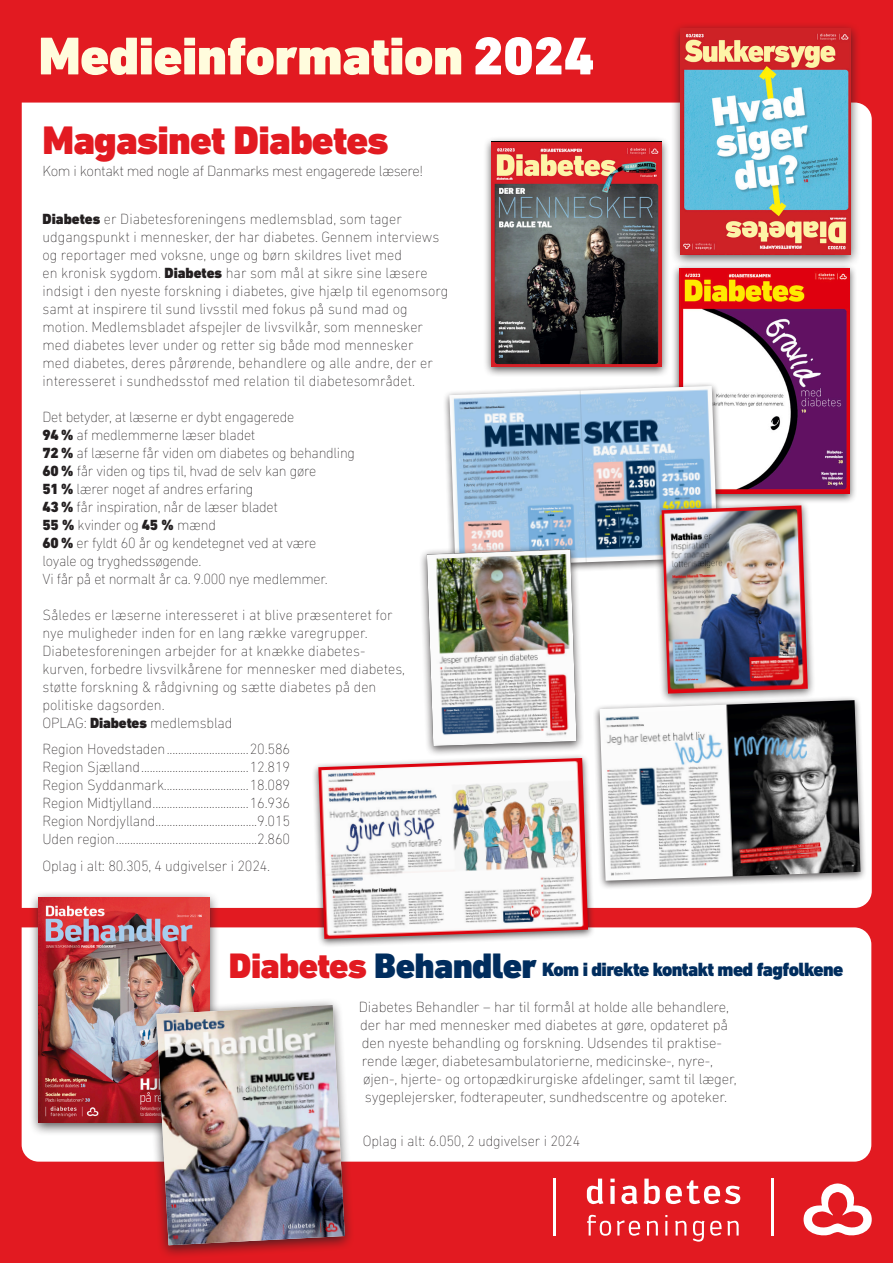
<style>
.page{position:relative;width:893px;height:1263px;background:#e21a21}
.page>*{position:absolute;margin:0;border:0;box-sizing:border-box;transform-origin:0 0}
.MANCHET_NY{font:900 54px "DIN Next LT Pro";letter-spacing:-.01em;color:#fffcdd}
.BRØD_BOX_NY{font:900 40.5px "DIN Next LT Pro";letter-spacing:-.02em;color:#e21a21}
.BRØD_BOX_NY-2{font:900 19.5px "DIN Next LT Pro";letter-spacing:-.03em;color:#002d5e}
.BRØD_BOX_NY-3{font:200 15px/18px "DIN Next LT Pro";letter-spacing:-.01em;color:#231f20}
.BRØD_BOX_NY-4{font:200 15px "DIN Next LT Pro";letter-spacing:-.03em;color:#231f20}
.s1{color:#fff}
.s2{font-weight:900}
.s3{font-size:36px;color:#e21a21}
.s4{font-size:36px}
</style>
<div class="page">
<div style="left:22px;top:103px;width:850px;height:805px;background:#fff"></div>
<div style="left:22px;top:927px;width:849px;height:234px;background:#fff"></div>
<div style="left:670px;top:22px;width:190px;height:245px;background:#231f20;opacity:.75"></div>
<img style="left:680px;top:29px;width:170px;height:225px">
<div style="left:483px;top:136px;width:187px;height:242px;background:#231f20;opacity:.75"></div>
<img style="left:491px;top:143px;width:171px;height:224px">
<div style="left:671px;top:263px;width:186px;height:241px;background:#231f20;opacity:.75"></div>
<img style="left:679px;top:268px;width:170px;height:226px">
<div style="left:28px;top:891px;width:192px;height:245px;background:#231f20;opacity:.75"></div>
<img style="left:38px;top:898px;width:172px;height:225px">
<div style="left:146px;top:998px;width:209px;height:261px;background:#231f20;opacity:.75"></div>
<img style="left:156px;top:1005px;width:189px;height:240px">
<svg style="left:804px;top:1183px;width:68px;height:53px"></svg>
<svg style="left:587px;top:1215px;width:24px;height:21px"></svg>
<svg style="left:617px;top:1220px;width:23px;height:16px"></svg>
<svg style="left:646px;top:1221px;width:12px;height:14px"></svg>
<svg style="left:665px;top:1215px;width:2px;height:20px"></svg>
<svg style="left:675px;top:1221px;width:11px;height:14px"></svg>
<svg style="left:693px;top:1221px;width:11px;height:20px"></svg>
<svg style="left:710px;top:1221px;width:29px;height:15px"></svg>
<svg style="left:587px;top:1178px;width:16px;height:26px"></svg>
<svg style="left:610px;top:1178px;width:5px;height:4px"></svg>
<div style="left:610px;top:1186px;width:5px;height:18px;background:#fff"></div>
<svg style="left:621px;top:1178px;width:39px;height:26px"></svg>
<svg style="left:666px;top:1180px;width:74px;height:24px"></svg>
<hr style="left:771px;top:1179px;width:2px;height:57px;background:#fff">
<hr style="left:554px;top:1179px;width:2px;height:57px;background:#fff">
<div style="left:443px;top:381px;width:281px;height:195px;background:#231f20;opacity:.75"></div>
<img style="left:449px;top:386px;width:269px;height:181px">
<div style="left:593px;top:696px;width:275px;height:194px;background:#231f20;opacity:.75"></div>
<img style="left:600px;top:700px;width:260px;height:181px">
<div style="left:312px;top:753px;width:283px;height:195px;background:#231f20;opacity:.75"></div>
<img style="left:318px;top:758px;width:270px;height:181px">
<div style="left:419px;top:544px;width:166px;height:212px;background:#231f20;opacity:.75"></div>
<img style="left:427px;top:549px;width:150px;height:197px">
<div style="left:654px;top:500px;width:162px;height:204px;background:#231f20;opacity:.75"></div>
<img style="left:662px;top:505px;width:146px;height:189px">
<p class="MANCHET_NY" style="left:39px;top:24px;width:557px">Medieinformation <span class="s1">2024</span></p>
<p class="BRØD_BOX_NY" style="left:43px;top:116px;width:347px">Magasinet Diabetes</p>
<p class="BRØD_BOX_NY-4" style="left:43px;top:163px;width:382px">Kom i kontakt med nogle af Danmarks mest engagerede læsere!</p>
<p class="BRØD_BOX_NY-3" style="left:43px;top:210px;width:361px"><span class="s2">Diabetes</span> er Diabetesforeningens medlemsblad, som tager</p>
<p class="BRØD_BOX_NY-3" style="left:43px;top:228px;width:398px">udgangspunkt i mennesker, der har diabetes. Gennem interviews</p>
<p class="BRØD_BOX_NY-3" style="left:43px;top:246px;width:361px">og reportager med voksne, unge og børn skildres livet med</p>
<p class="BRØD_BOX_NY-3" style="left:43px;top:264px;width:387px">en kronisk sygdom. <span class="s2">Diabetes</span> har som mål at sikre sine læsere</p>
<p class="BRØD_BOX_NY-3" style="left:43px;top:282px;width:407px">indsigt i den nyeste forskning i diabetes, give hjælp til egenomsorg</p>
<p class="BRØD_BOX_NY-3" style="left:43px;top:300px;width:367px">samt at inspirere til sund livsstil med fokus på sund mad og</p>
<p class="BRØD_BOX_NY-3" style="left:43px;top:318px;width:382px">motion. Medlemsbladet afspejler de livsvilkår, som mennesker</p>
<p class="BRØD_BOX_NY-3" style="left:43px;top:336px;width:373px">med diabetes lever under og retter sig både mod mennesker</p>
<p class="BRØD_BOX_NY-3" style="left:43px;top:354px;width:392px">med diabetes, deres pårørende, behandlere og alle andre, der er</p>
<p class="BRØD_BOX_NY-3" style="left:43px;top:372px;width:374px">interesseret i sundhedsstof med relation til diabetesområdet.</p>
<p class="BRØD_BOX_NY-3" style="left:43px;top:408px;width:253px">Det betyder, at læserne er dybt engagerede</p>
<p class="BRØD_BOX_NY-3" style="left:43px;top:426px;width:214px"><span class="s2">94 %</span> af medlemmerne læser bladet</p>
<p class="BRØD_BOX_NY-3" style="left:43px;top:444px;width:314px"><span class="s2">72 %</span> af læserne får viden om diabetes og behandling</p>
<p class="BRØD_BOX_NY-3" style="left:43px;top:462px;width:275px"><span class="s2">60 %</span> får viden og tips til, hvad de selv kan gøre</p>
<p class="BRØD_BOX_NY-3" style="left:43px;top:480px;width:212px"><span class="s2">51 %</span> lærer noget af andres erfaring</p>
<p class="BRØD_BOX_NY-3" style="left:43px;top:498px;width:237px"><span class="s2">43 %</span> får inspiration, når de læser bladet</p>
<p class="BRØD_BOX_NY-3" style="left:43px;top:516px;width:175px"><span class="s2">55 %</span> kvinder og <span class="s2">45 %</span> mænd</p>
<p class="BRØD_BOX_NY-3" style="left:43px;top:534px;width:287px"><span class="s2">60 %</span> er fyldt 60 år og kendetegnet ved at være loyale og tryghedssøgende.<br>Vi får på et normalt år ca. 9.000 nye medlemmer.</p>
<p class="BRØD_BOX_NY-3" style="left:43px;top:606px;width:352px">Således er læserne interesseret i at blive præsenteret for</p>
<p class="BRØD_BOX_NY-3" style="left:43px;top:624px;width:327px">nye muligheder inden for en lang række varegrupper.</p>
<p class="BRØD_BOX_NY-3" style="left:43px;top:642px;width:324px">Diabetesforeningen arbejder for at knække diabetes-</p>
<p class="BRØD_BOX_NY-3" style="left:43px;top:660px;width:364px">kurven, forbedre livsvilkårene for mennesker med diabetes,</p>
<p class="BRØD_BOX_NY-3" style="left:43px;top:678px;width:335px">støtte forskning &amp; rådgivning og sætte diabetes på den</p>
<p class="BRØD_BOX_NY-3" style="left:43px;top:696px;width:124px">politiske dagsorden.</p>
<p class="BRØD_BOX_NY-3" style="left:43px;top:714px;width:191px">OPLAG: <span class="s2">Diabetes</span> medlemsblad</p>
<p class="BRØD_BOX_NY-3" style="left:43px;top:740px;width:249px">Region Hovedstaden.............................20.586</p>
<p class="BRØD_BOX_NY-3" style="left:43px;top:758px;width:249px">Region Sjælland......................................12.819</p>
<p class="BRØD_BOX_NY-3" style="left:43px;top:776px;width:249px">Region Syddanmark..............................18.089</p>
<p class="BRØD_BOX_NY-3" style="left:43px;top:794px;width:249px">Region Midtjylland..................................16.936</p>
<p class="BRØD_BOX_NY-3" style="left:43px;top:812px;width:249px">Region Nordjylland....................................9.015</p>
<p class="BRØD_BOX_NY-3" style="left:43px;top:830px;width:249px">Uden region..................................................2.860</p>
<p class="BRØD_BOX_NY-3" style="left:43px;top:857px;width:229px">Oplag i alt: 80.305, 4 udgivelser i 2024.</p>
<p class="BRØD_BOX_NY-2" style="left:229px;top:958px;width:616px"><span class="s3">Diabetes</span> <span class="s4">Behandler</span> Kom i direkte kontakt med fagfolkene</p>
<p class="BRØD_BOX_NY-3" style="left:359px;top:998px;width:372px">Diabetes Behandler – har til formål at holde alle behandlere,</p>
<p class="BRØD_BOX_NY-3" style="left:360px;top:1016px;width:369px">der har med mennesker med diabetes at gøre, opdateret på</p>
<p class="BRØD_BOX_NY-3" style="left:362px;top:1034px;width:362px">den nyeste behandling og forskning. Udsendes til praktise-</p>
<p class="BRØD_BOX_NY-3" style="left:362px;top:1052px;width:353px">rende læger, diabetesambulatorierne, medicinske-, nyre-,</p>
<p class="BRØD_BOX_NY-3" style="left:363px;top:1070px;width:375px">øjen-, hjerte- og ortopædkirurgiske afdelinger, samt til læger,</p>
<p class="BRØD_BOX_NY-3" style="left:365px;top:1088px;width:364px">sygeplejersker, fodterapeuter, sundhedscentre og apoteker.</p>
<p class="BRØD_BOX_NY-3" style="left:363px;top:1131px;width:219px">Oplag i alt: 6.050, 2 udgivelser i 2024</p>
</div>
